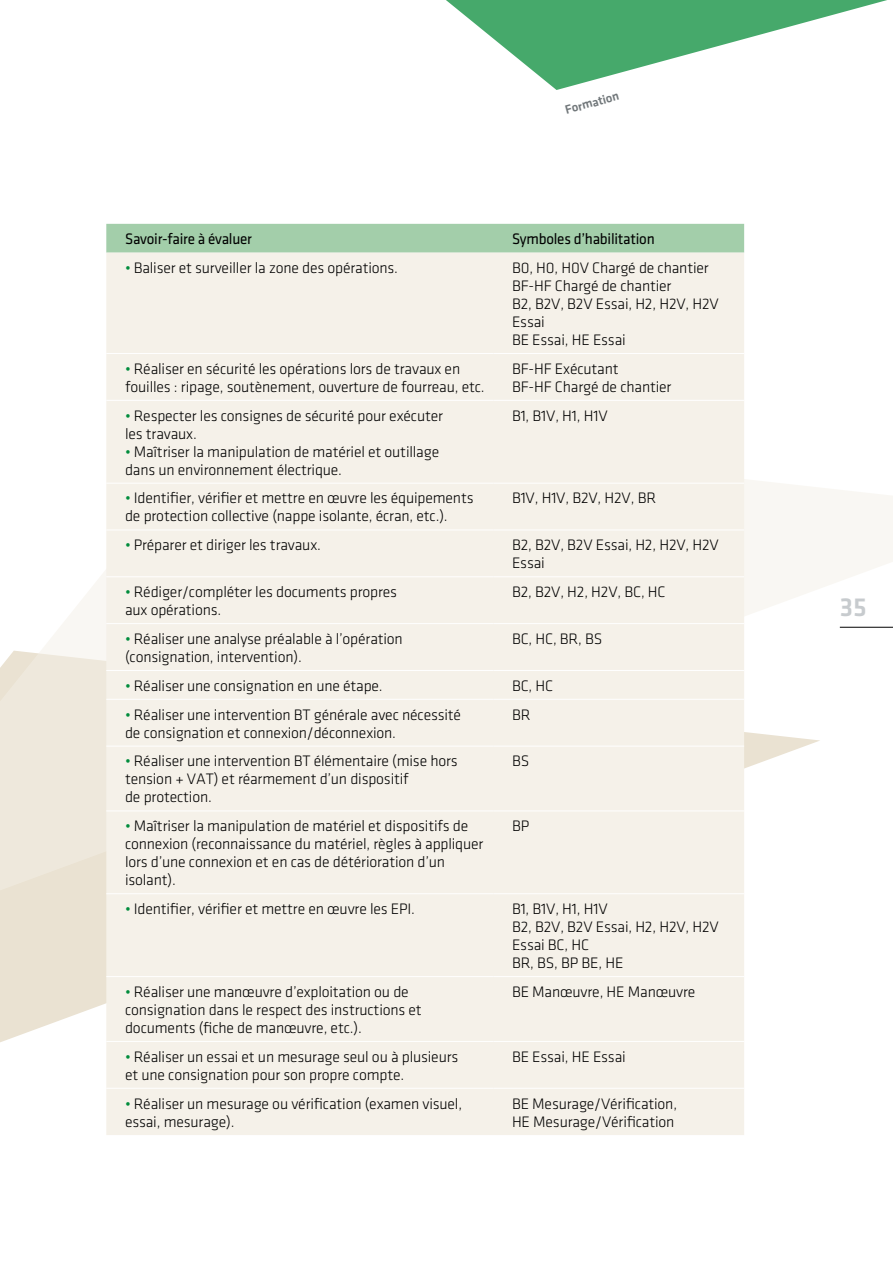
<style>
.page{position:relative;width:893px;height:1263px;background:#fff}
.page>*{position:absolute;margin:0;border:0;box-sizing:border-box;transform-origin:0 0}
.t1{font:500 27px "Klavika";color:#c7cbce}
.t2{font:300 15.75px/18px "Klavika";letter-spacing:-.01em;color:#000}
.t3{font:15.75px "Klavika";letter-spacing:-.015em;color:#000;scale:.96 1}
.t4{font:500 12.75px "Klavika";color:#71777a}
.s1{color:#008c3c}
</style>
<div class="page">
<svg style="left:0;top:969px;width:106px;height:73px;fill:#eae2d2"></svg>
<svg style="left:0;top:479px;width:893px;height:490px"></svg>
<svg style="left:446px;top:0;width:441px;height:90px"></svg>
<div style="left:106px;top:224px;width:638px;height:29px;background:#a3ceaa"></div>
<div style="left:106px;top:253px;width:638px;height:882px;background:#f5f1e9"></div>
<hr style="left:106px;top:353px;width:387px;height:1px;background:#fff">
<hr style="left:493px;top:353px;width:251px;height:1px;background:#fff">
<hr style="left:106px;top:400px;width:387px;height:1px;background:#fff">
<hr style="left:493px;top:400px;width:251px;height:1px;background:#fff">
<hr style="left:106px;top:483px;width:387px;height:1px;background:#fff">
<hr style="left:493px;top:483px;width:251px;height:1px;background:#fff">
<hr style="left:106px;top:530px;width:387px;height:1px;background:#fff">
<hr style="left:493px;top:530px;width:251px;height:1px;background:#fff">
<hr style="left:106px;top:576px;width:387px;height:1px;background:#fff">
<hr style="left:493px;top:576px;width:251px;height:1px;background:#fff">
<hr style="left:106px;top:623px;width:387px;height:1px;background:#fff">
<hr style="left:493px;top:623px;width:251px;height:1px;background:#fff">
<hr style="left:106px;top:670px;width:387px;height:1px;background:#fff">
<hr style="left:493px;top:670px;width:251px;height:1px;background:#fff">
<hr style="left:106px;top:699px;width:387px;height:1px;background:#fff">
<hr style="left:493px;top:699px;width:251px;height:1px;background:#fff">
<hr style="left:106px;top:746px;width:387px;height:1px;background:#fff">
<hr style="left:493px;top:746px;width:251px;height:1px;background:#fff">
<hr style="left:106px;top:811px;width:387px;height:1px;background:#fff">
<hr style="left:493px;top:811px;width:251px;height:1px;background:#fff">
<hr style="left:106px;top:893px;width:387px;height:1px;background:#fff">
<hr style="left:493px;top:893px;width:251px;height:1px;background:#fff">
<hr style="left:106px;top:976px;width:387px;height:1px;background:#fff">
<hr style="left:493px;top:976px;width:251px;height:1px;background:#fff">
<hr style="left:106px;top:1041px;width:387px;height:1px;background:#fff">
<hr style="left:493px;top:1041px;width:251px;height:1px;background:#fff">
<hr style="left:106px;top:1088px;width:387px;height:1px;background:#fff">
<hr style="left:493px;top:1088px;width:251px;height:1px;background:#fff">
<p class="t4" style="left:564px;top:103px;width:57px;rotate:-15deg">Formation</p>
<p class="t3" style="left:125px;top:230px;width:134px">Savoir-faire à évaluer</p>
<p class="t3" style="left:512px;top:230px;width:150px">Symboles d’habilitation</p>
<p class="t2" style="left:125px;top:259px;width:274px"><span class="s1">•</span> Baliser et surveiller la zone des opérations.</p>
<p class="t2" style="left:512px;top:259px;width:208px">B0, H0, H0V Chargé de chantier<br>BF-HF Chargé de chantier<br>B2, B2V, B2V Essai, H2, H2V, H2V<br>Essai<br>BE Essai, HE Essai</p>
<p class="t2" style="left:125px;top:360px;width:361px"><span class="s1">•</span> Réaliser en sécurité les opérations lors de travaux en fouilles : ripage, soutènement, ouverture de fourreau, etc.</p>
<p class="t2" style="left:512px;top:360px;width:161px">BF-HF Exécutant<br>BF-HF Chargé de chantier</p>
<p class="t2" style="left:125px;top:407px;width:319px"><span class="s1">•</span> Respecter les consignes de sécurité pour exécuter les travaux.</p>
<p class="t2" style="left:125px;top:443px;width:316px"><span class="s1">•</span> Maîtriser la manipulation de matériel et outillage dans un environnement électrique.</p>
<p class="t2" style="left:512px;top:407px;width:97px">B1, B1V, H1, H1V</p>
<p class="t2" style="left:125px;top:489px;width:350px"><span class="s1">•</span> Identifier, vérifier et mettre en œuvre les équipements de protection collective (nappe isolante, écran, etc.).</p>
<p class="t2" style="left:512px;top:489px;width:146px">B1V, H1V, B2V, H2V, BR</p>
<p class="t2" style="left:125px;top:536px;width:197px"><span class="s1">•</span> Préparer et diriger les travaux.</p>
<p class="t2" style="left:512px;top:536px;width:208px">B2, B2V, B2V Essai, H2, H2V, H2V<br>Essai</p>
<p class="t2" style="left:125px;top:583px;width:273px"><span class="s1">•</span> Rédiger/compléter les documents propres aux opérations.</p>
<p class="t2" style="left:512px;top:583px;width:155px">B2, B2V, H2, H2V, BC, HC</p>
<p class="t2" style="left:125px;top:630px;width:279px"><span class="s1">•</span> Réaliser une analyse préalable à l’opération (consignation, intervention).</p>
<p class="t2" style="left:512px;top:630px;width:92px">BC, HC, BR, BS</p>
<p class="t2" style="left:125px;top:677px;width:259px"><span class="s1">•</span> Réaliser une consignation en une étape.</p>
<p class="t2" style="left:512px;top:677px;width:43px">BC, HC</p>
<p class="t2" style="left:125px;top:706px;width:338px"><span class="s1">•</span> Réaliser une intervention BT générale avec nécessité de consignation et connexion/déconnexion.</p>
<p class="t2" style="left:512px;top:706px;width:20px">BR</p>
<p class="t2" style="left:125px;top:752px;width:334px"><span class="s1">•</span> Réaliser une intervention BT élémentaire (mise hors tension + VAT) et réarmement d’un dispositif<br>de protection.</p>
<p class="t2" style="left:512px;top:752px;width:19px">BS</p>
<p class="t2" style="left:125px;top:817px;width:360px"><span class="s1">•</span> Maîtriser la manipulation de matériel et dispositifs de connexion (reconnaissance du matériel, règles à appliquer lors d’une connexion et en cas de détérioration d’un isolant).</p>
<p class="t2" style="left:512px;top:817px;width:19px">BP</p>
<p class="t2" style="left:125px;top:900px;width:292px"><span class="s1">•</span> Identifier, vérifier et mettre en œuvre les EPI.</p>
<p class="t2" style="left:512px;top:900px;width:208px">B1, B1V, H1, H1V<br>B2, B2V, B2V Essai, H2, H2V, H2V<br>Essai BC, HC<br>BR, BS, BP BE, HE</p>
<p class="t2" style="left:125px;top:983px;width:298px"><span class="s1">•</span> Réaliser une manœuvre d’exploitation ou de consignation dans le respect des instructions et documents (fiche de manœuvre, etc.).</p>
<p class="t2" style="left:512px;top:983px;width:185px">BE Manœuvre, HE Manœuvre</p>
<p class="t2" style="left:125px;top:1048px;width:335px"><span class="s1">•</span> Réaliser un essai et un mesurage seul ou à plusieurs et une consignation pour son propre compte.</p>
<p class="t2" style="left:512px;top:1048px;width:115px">BE Essai, HE Essai</p>
<p class="t2" style="left:125px;top:1094px;width:339px"><span class="s1">•</span> Réaliser un mesurage ou vérification (examen visuel, essai, mesurage).</p>
<p class="t2" style="left:512px;top:1094px;width:167px">BE Mesurage/Vérification,<br>HE Mesurage/Vérification</p>
<h1 class="t1" style="left:840px;top:592px;width:28px">35</h1>
</div>
